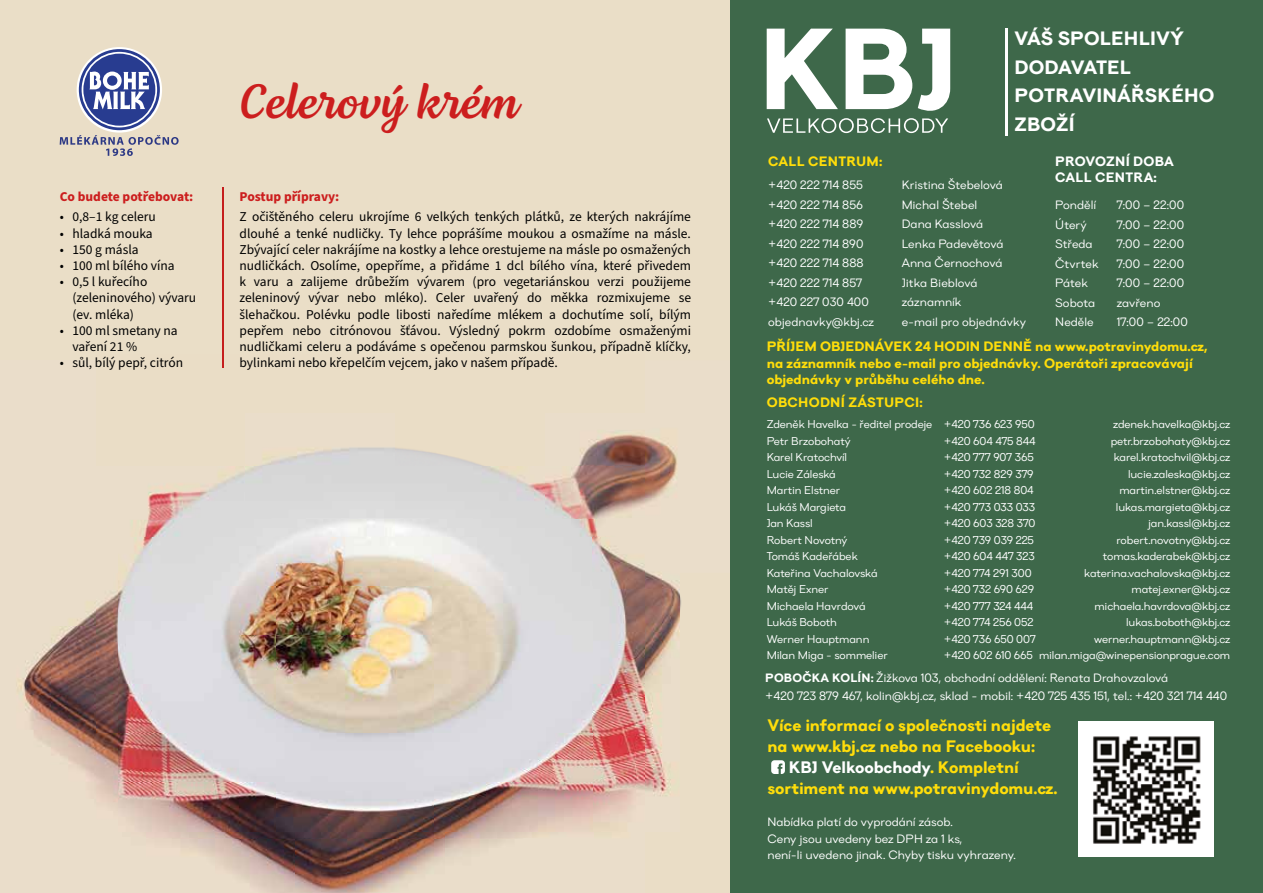
<style>
.page{position:relative;width:1263px;height:893px;background:#fff}
.page>*{position:absolute;margin:0;border:0;box-sizing:border-box;transform-origin:0 0}
.t1{font:49.5px "Lemongrass Script";color:#cc1e1e}
.t2{font:700 19.2px/28.5px "Danzza";letter-spacing:.01em;color:#fff}
.t3{font:700 16.5px "Danzza";letter-spacing:-.005em;color:#ffdd0a}
.t4{font:700 16.5px "Danzza";letter-spacing:-.005em;color:#fff}
.t5{font:13.5px/16.2px "Source Sans Pro";color:#000}
.t6{font:700 13.5px/16.5px "Danzza";letter-spacing:-.005em;color:#ffdd0a}
.t7{font:700 13.5px "Source Sans Pro";color:#cc1e1e}
.t8{font:700 13.5px "Danzza";letter-spacing:.02em;color:#ffdd0a}
.t9{font:700 13.5px/16.2px "Danzza";letter-spacing:.02em;color:#fff}
.t10{font:12px/16.5px "Danzza";letter-spacing:.005em;color:#fff}
.t11{font:11.25px "Danzza";letter-spacing:-.005em;color:#fff}
.s1{font-weight:700}
.s2{color:#ffdd0a}
</style>
<div class="page">
<div style="left:0;top:0;width:730px;height:893px;background:#eadec7"></div>
<img style="left:18px;top:610px;width:78px;height:181px">
<img style="left:645px;top:437px;width:32px;height:67px">
<img style="left:146px;top:831px;width:418px;height:62px">
<img style="left:118px;top:537px;width:562px;height:294px">
<img style="left:147px;top:367px;width:498px;height:153px">
<img style="left:118px;top:520px;width:128px;height:53px">
<img style="left:246px;top:520px;width:352px;height:17px">
<img style="left:96px;top:592px;width:22px;height:141px">
<img style="left:96px;top:733px;width:50px;height:101px">
<svg style="left:60px;top:47px;width:119px;height:109px"></svg>
<hr style="left:222px;top:187px;width:2px;height:180px;background:#c51e1d">
<div style="left:730px;top:0;width:533px;height:893px;background:#3e684a"></div>
<svg style="left:771px;top:760px;width:14px;height:14px"></svg>
<img style="left:1078px;top:722px;width:136px;height:135px">
<svg style="left:767px;top:29px;width:183px;height:104px"></svg>
<hr style="left:1005px;top:29px;width:3px;height:107px;background:#fff">
<p class="t7" style="left:60px;top:187px;width:135px">Co budete potřebovat:</p>
<p class="t5" style="left:60px;top:209px;width:98px">• 0,8–1 kg celeru</p>
<p class="t5" style="left:60px;top:225px;width:95px">• hladká mouka</p>
<p class="t5" style="left:60px;top:242px;width:81px">• 150 g másla</p>
<p class="t5" style="left:60px;top:258px;width:117px">• 100 ml bílého vína</p>
<p class="t5" style="left:72px;top:274px;width:125px;text-indent:-13px">• 0,5 l kuřecího (zeleninového) vývaru (ev. mléka)</p>
<p class="t5" style="left:72px;top:323px;width:107px;text-indent:-13px">• 100 ml smetany na vaření 21 %</p>
<p class="t5" style="left:60px;top:355px;width:125px">• sůl, bílý pepř, citrón</p>
<h1 class="t1" style="left:240px;top:72px;width:280px">Celerový krém</h1>
<p class="t7" style="left:240px;top:187px;width:101px">Postup přípravy:</p>
<p class="t5" style="left:240px;top:209px;width:453px;text-align:justify">Z očištěného celeru ukrojíme 6 velkých tenkých plátků, ze kterých nakrájíme dlouhé a tenké nudličky. Ty lehce poprášíme moukou a osmažíme na másle.<br>Zbývající celer nakrájíme na kostky a lehce orestujeme na másle po osmažených nudličkách. Osolíme, opepříme, a přidáme 1 dcl bílého vína, které přivedem k varu a zalijeme drůbežím vývarem (pro vegetariánskou verzi použijeme zeleninový vývar nebo mléko). Celer uvařený do měkka rozmixujeme se šlehačkou. Polévku podle libosti naředíme mlékem a dochutíme solí, bílým pepřem nebo citrónovou šťávou. Výsledný pokrm ozdobíme osmaženými nudličkami celeru a podáváme s opečenou parmskou šunkou, případně klíčky, bylinkami nebo křepelčím vejcem, jako v našem případě.</p>
<h2 class="t2" style="left:1014px;top:24px;width:201px">VÁŠ SPOLEHLIVÝ<br>DODAVATEL<br>POTRAVINÁŘSKÉHO<br>ZBOŽÍ</h2>
<p class="t8" style="left:768px;top:152px;width:116px">CALL CENTRUM:</p>
<p class="t10" style="left:768px;top:177px;width:96px">+420 222 714 855</p>
<p class="t10" style="left:902px;top:177px;width:103px">Kristina Štebelová</p>
<p class="t10" style="left:768px;top:196px;width:96px">+420 222 714 856</p>
<p class="t10" style="left:902px;top:196px;width:77px">Michal Štebel</p>
<p class="t10" style="left:768px;top:216px;width:97px">+420 222 714 889</p>
<p class="t10" style="left:902px;top:216px;width:83px">Dana Kasslová</p>
<p class="t10" style="left:768px;top:235px;width:97px">+420 222 714 890</p>
<p class="t10" style="left:902px;top:235px;width:103px">Lenka Padevětová</p>
<p class="t10" style="left:768px;top:255px;width:97px">+420 222 714 888</p>
<p class="t10" style="left:902px;top:255px;width:102px">Anna Černochová</p>
<p class="t10" style="left:768px;top:274px;width:95px">+420 222 714 857</p>
<p class="t10" style="left:902px;top:274px;width:77px">Jitka Bieblová</p>
<p class="t10" style="left:768px;top:294px;width:102px">+420 227 030 400</p>
<p class="t10" style="left:902px;top:294px;width:61px">záznamník</p>
<p class="t10" style="left:768px;top:313px;width:107px">objednavky@kbj.cz</p>
<p class="t10" style="left:902px;top:313px;width:126px">e-mail pro objednávky</p>
<p class="t9" style="left:1055px;top:153px;width:120px">PROVOZNÍ DOBA<br>CALL CENTRA:</p>
<p class="t10" style="left:1055px;top:197px;width:42px">Pondělí</p>
<p class="t10" style="left:1117px;top:197px;width:69px">7:00 – 22:00</p>
<p class="t10" style="left:1055px;top:216px;width:33px">Úterý</p>
<p class="t10" style="left:1117px;top:216px;width:69px">7:00 – 22:00</p>
<p class="t10" style="left:1055px;top:236px;width:39px">Středa</p>
<p class="t10" style="left:1117px;top:236px;width:69px">7:00 – 22:00</p>
<p class="t10" style="left:1055px;top:255px;width:45px">Čtvrtek</p>
<p class="t10" style="left:1117px;top:255px;width:69px">7:00 – 22:00</p>
<p class="t10" style="left:1055px;top:275px;width:34px">Pátek</p>
<p class="t10" style="left:1117px;top:275px;width:69px">7:00 – 22:00</p>
<p class="t10" style="left:1055px;top:294px;width:41px">Sobota</p>
<p class="t10" style="left:1117px;top:294px;width:45px">zavřeno</p>
<p class="t10" style="left:1055px;top:314px;width:40px">Neděle</p>
<p class="t10" style="left:1117px;top:314px;width:73px">17:00 – 22:00</p>
<p class="t6" style="left:767px;top:338px;width:443px">PŘÍJEM OBJEDNÁVEK 24 HODIN DENNĚ na www.potravinydomu.cz, na záznamník nebo e-mail pro objednávky. Operátoři zpracovávají objednávky v průběhu celého dne.</p>
<p class="t8" style="left:767px;top:394px;width:158px">OBCHODNÍ ZÁSTUPCI:</p>
<p class="t11" style="left:767px;top:417px;width:269px">Zdeněk Havelka - ředitel prodeje +420 736 623 950</p>
<p class="t11" style="left:1113px;top:417px;width:119px">zdenek.havelka@kbj.cz</p>
<p class="t11" style="left:767px;top:434px;width:86px">Petr Brzobohatý</p>
<p class="t11" style="left:944px;top:434px;width:93px">+420 604 475 844</p>
<p class="t11" style="left:1111px;top:434px;width:121px">petr.brzobohaty@kbj.cz</p>
<p class="t11" style="left:767px;top:450px;width:82px">Karel Kratochvíl</p>
<p class="t11" style="left:944px;top:450px;width:91px">+420 777 907 365</p>
<p class="t11" style="left:1114px;top:450px;width:118px">karel.kratochvil@kbj.cz</p>
<p class="t11" style="left:767px;top:467px;width:71px">Lucie Záleská</p>
<p class="t11" style="left:944px;top:467px;width:91px">+420 732 829 379</p>
<p class="t11" style="left:1128px;top:467px;width:104px">lucie.zaleska@kbj.cz</p>
<p class="t11" style="left:767px;top:483px;width:75px">Martin Elstner</p>
<p class="t11" style="left:944px;top:483px;width:91px">+420 602 218 804</p>
<p class="t11" style="left:1119px;top:483px;width:112px">martin.elstner@kbj.cz</p>
<p class="t11" style="left:767px;top:500px;width:81px">Lukáš Margieta</p>
<p class="t11" style="left:944px;top:500px;width:93px">+420 773 033 033</p>
<p class="t11" style="left:1116px;top:500px;width:116px">lukas.margieta@kbj.cz</p>
<p class="t11" style="left:767px;top:516px;width:47px">Jan Kassl</p>
<p class="t11" style="left:944px;top:516px;width:93px">+420 603 328 370</p>
<p class="t11" style="left:1148px;top:516px;width:84px">jan.kassl@kbj.cz</p>
<p class="t11" style="left:767px;top:533px;width:82px">Robert Novotný</p>
<p class="t11" style="left:944px;top:533px;width:92px">+420 739 039 225</p>
<p class="t11" style="left:1116px;top:533px;width:115px">robert.novotny@kbj.cz</p>
<p class="t11" style="left:767px;top:549px;width:93px">Tomáš Kadeřábek</p>
<p class="t11" style="left:944px;top:549px;width:93px">+420 604 447 323</p>
<p class="t11" style="left:1103px;top:549px;width:129px">tomas.kaderabek@kbj.cz</p>
<p class="t11" style="left:767px;top:566px;width:112px">Kateřina Vachalovská</p>
<p class="t11" style="left:944px;top:566px;width:89px">+420 774 291 300</p>
<p class="t11" style="left:1084px;top:566px;width:147px">katerina.vachalovska@kbj.cz</p>
<p class="t11" style="left:767px;top:582px;width:63px">Matěj Exner</p>
<p class="t11" style="left:944px;top:582px;width:92px">+420 732 690 629</p>
<p class="t11" style="left:1131px;top:582px;width:100px">matej.exner@kbj.cz</p>
<p class="t11" style="left:767px;top:599px;width:100px">Michaela Havrdová</p>
<p class="t11" style="left:944px;top:599px;width:91px">+420 777 324 444</p>
<p class="t11" style="left:1094px;top:599px;width:137px">michaela.havrdova@kbj.cz</p>
<p class="t11" style="left:767px;top:615px;width:72px">Lukáš Boboth</p>
<p class="t11" style="left:944px;top:615px;width:91px">+420 774 256 052</p>
<p class="t11" style="left:1126px;top:615px;width:106px">lukas.boboth@kbj.cz</p>
<p class="t11" style="left:767px;top:632px;width:104px">Werner Hauptmann</p>
<p class="t11" style="left:944px;top:632px;width:93px">+420 736 650 007</p>
<p class="t11" style="left:1094px;top:632px;width:137px">werner.hauptmann@kbj.cz</p>
<p class="t11" style="left:767px;top:648px;width:123px">Milan Miga - sommelier</p>
<p class="t11" style="left:944px;top:648px;width:288px">+420 602 610 665 milan.miga@winepensionprague.com</p>
<p class="t10" style="left:765px;top:668px;width:464px;line-height:18.8px"><span class="s1">POBOČKA KOLÍN:</span> Žižkova 103, obchodní oddělení: Renata Drahovzalová<br>+420 723 879 467, kolin@kbj.cz, sklad - mobil: +420 725 435 151, tel.: +420 321 714 440</p>
<p class="t3" style="left:767px;top:714px;width:285px">Více informací o společnosti najdete</p>
<p class="t3" style="left:767px;top:735px;width:269px">na www.kbj.cz nebo na Facebooku:</p>
<p class="t4" style="left:789px;top:756px;width:232px">KBJ Velkoobchody<span class="s2">. Kompletní</span></p>
<p class="t3" style="left:767px;top:777px;width:292px">sortiment na www.potravinydomu.cz.</p>
<p class="t10" style="left:767px;top:814px;width:250px">Nabídka platí do vyprodání zásob.<br>Ceny jsou uvedeny bez DPH za 1 ks,<br>není-li uvedeno jinak. Chyby tisku vyhrazeny.</p>
</div>
